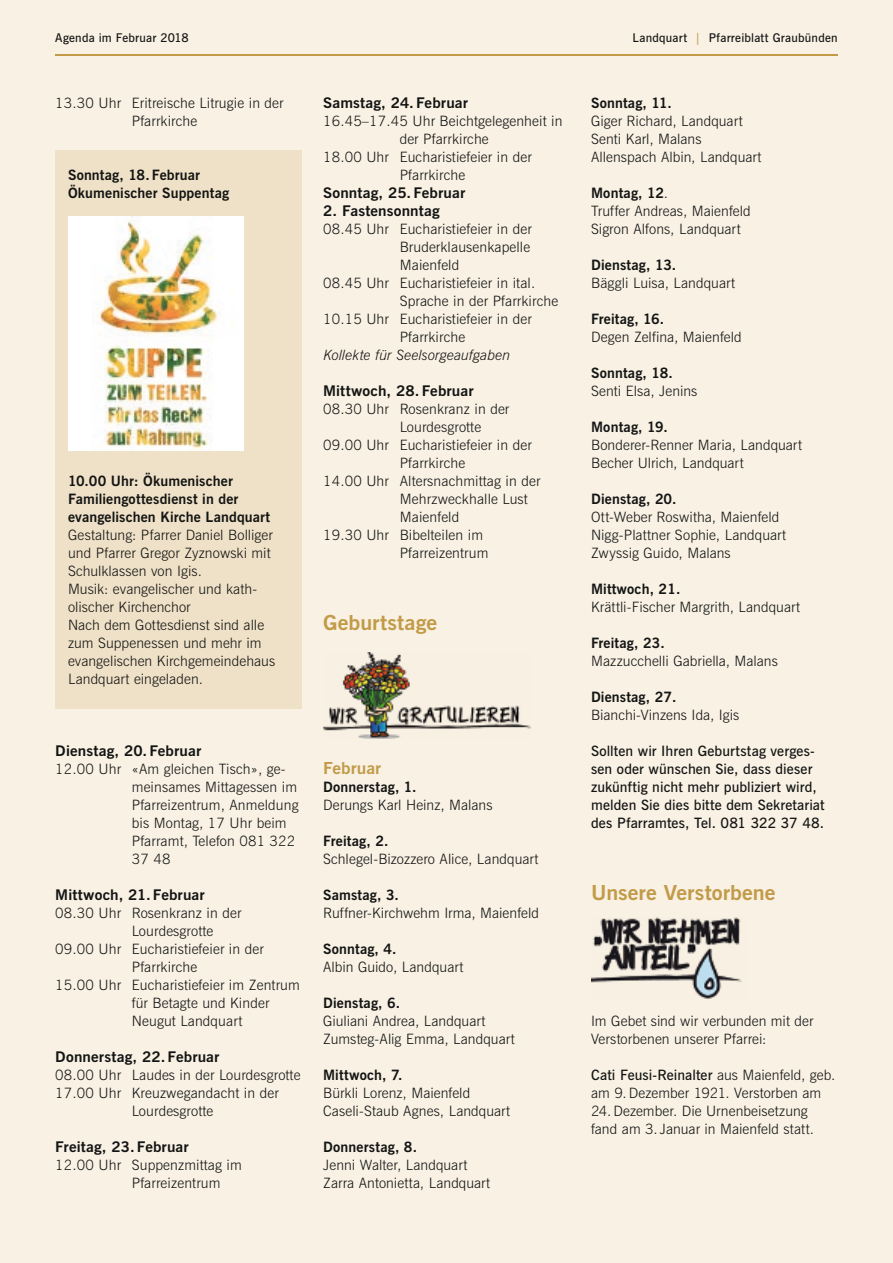
<style>
.page{position:relative;width:893px;height:1263px;background:#f8f1e4}
.page>*{position:absolute;margin:0;border:0;box-sizing:border-box;transform-origin:0 0}
.t1{font:700 20.7px "News Gothic BT";color:#c29b48;scale:1.05 1}
.t2{font:700 16.5px "News Gothic BT";color:#c29b48;scale:1.05 1}
.t3{font:700 14.7px "News Gothic BT";letter-spacing:.01em;color:#131413;scale:1.05 1}
.t4{font:300 14.25px/18px "News Gothic BT";letter-spacing:.01em;color:#131413}
.t5{font:700 14.25px/18px "News Gothic BT";letter-spacing:.01em;color:#131413}
.t6{font:600 14.25px/18px "News Gothic BT";letter-spacing:.01em;color:#131413}
.t7{font:italic 300 14.25px "News Gothic BT";color:#131413}
.t8{font:600 12px "News Gothic BT";letter-spacing:.02em;color:#131413}
.s1{color:#c29b48}
.s2{font-weight:700}
.s3{font-weight:600}
</style>
<div class="page">
<img style="left:323px;top:652px;width:208px;height:86px">
<img style="left:591px;top:917px;width:151px;height:82px">
<div style="left:55px;top:150px;width:247px;height:558px;background:#efe1c7"></div>
<img style="left:68px;top:216px;width:176px;height:234px">
<hr style="left:55px;top:55px;width:783px;height:1px;background:#c29b48">
<p class="t8" style="left:55px;top:31px;width:135px">Agenda im Februar 2018</p>
<p class="t8" style="left:633px;top:31px;width:207px">Landquart <span class="s1">|</span> Pfarreiblatt Graubünden</p>
<p class="t4" style="left:132px;top:94px;width:153px;text-indent:-77px">13.30 Uhr Eritreische Litrugie in der<br>Pfarrkirche</p>
<p class="t5" style="left:68px;top:166px;width:163px">Sonntag, 18. Februar<br>Ökumenischer Suppentag</p>
<p class="t5" style="left:68px;top:472px;width:204px">10.00 Uhr: Ökumenischer<br>Familien gottesdienst in der evangelischen Kirche Landquart</p>
<p class="t4" style="left:68px;top:526px;width:209px">Gestaltung: Pfarrer Daniel Bolliger und Pfarrer Gregor Zyznowski mit<br>Schulklassen von Igis.<br>Musik: evangelischer und kath&shy;olischer Kirchenchor<br>Nach dem Gottesdienst sind alle zum Suppenessen und mehr im evangelischen Kirchgemeindehaus<br>Landquart eingeladen.</p>
<p class="t3" style="left:323px;top:94px;width:139px">Samstag, 24. Februar</p>
<p class="t4" style="left:323px;top:112px;width:241px">16.45–17.45 Uhr Beichtgelegenheit in</p>
<p class="t4" style="left:400px;top:130px;width:91px">der Pfarrkirche</p>
<p class="t4" style="left:323px;top:148px;width:210px">18.00 Uhr Eucharistiefeier in der</p>
<p class="t4" style="left:400px;top:166px;width:67px">Pfarrkirche</p>
<p class="t3" style="left:323px;top:184px;width:137px">Sonntag, 25. Februar</p>
<p class="t3" style="left:323px;top:202px;width:113px">2. Fastensonntag</p>
<p class="t4" style="left:323px;top:220px;width:210px">08.45 Uhr Eucharistiefeier in der</p>
<p class="t4" style="left:400px;top:238px;width:132px">Bruderklausenkapelle</p>
<p class="t4" style="left:400px;top:256px;width:61px">Maienfeld</p>
<p class="t4" style="left:323px;top:274px;width:214px">08.45 Uhr Eucharistiefeier in ital.</p>
<p class="t4" style="left:400px;top:292px;width:160px">Sprache in der Pfarrkirche</p>
<p class="t4" style="left:323px;top:310px;width:210px">10.15 Uhr Eucharistiefeier in der</p>
<p class="t4" style="left:400px;top:328px;width:67px">Pfarrkirche</p>
<p class="t7" style="left:323px;top:346px;width:188px">Kollekte für Seelsorgeaufgaben</p>
<p class="t3" style="left:323px;top:382px;width:145px">Mittwoch, 28. Februar</p>
<p class="t4" style="left:323px;top:400px;width:188px">08.30 Uhr Rosenkranz in der</p>
<p class="t4" style="left:400px;top:418px;width:83px">Lourdesgrotte</p>
<p class="t4" style="left:323px;top:436px;width:210px">09.00 Uhr Eucharistiefeier in der</p>
<p class="t4" style="left:400px;top:454px;width:67px">Pfarrkirche</p>
<p class="t4" style="left:323px;top:472px;width:219px">14.00 Uhr Altersnachmittag in der</p>
<p class="t4" style="left:400px;top:490px;width:130px">Mehrzweckhalle Lust</p>
<p class="t4" style="left:400px;top:508px;width:61px">Maienfeld</p>
<p class="t4" style="left:323px;top:526px;width:161px">19.30 Uhr Bibelteilen im</p>
<p class="t4" style="left:400px;top:544px;width:90px">Pfarrei zentrum</p>
<h1 class="t1" style="left:323px;top:610px;width:110px">Geburtstage</h1>
<p class="t3" style="left:55px;top:742px;width:141px">Dienstag, 20. Februar</p>
<p class="t4" style="left:132px;top:760px;width:168px;text-indent:-77px">12.00 Uhr «Am gleichen Tisch», ge&shy;meinsames Mittagessen im<br>Pfarreizentrum, Anmeldung bis Montag, 17 Uhr beim<br>Pfarramt, Telefon 081 322<br>37 48</p>
<p class="t3" style="left:55px;top:886px;width:144px">Mittwoch, 21. Februar</p>
<p class="t4" style="left:55px;top:904px;width:188px">08.30 Uhr Rosenkranz in der</p>
<p class="t4" style="left:132px;top:922px;width:83px">Lourdesgrotte</p>
<p class="t4" style="left:55px;top:940px;width:210px">09.00 Uhr Eucharistiefeier in der</p>
<p class="t4" style="left:132px;top:958px;width:67px">Pfarrkirche</p>
<p class="t4" style="left:55px;top:976px;width:246px">15.00 Uhr Eucharistiefeier im Zentrum</p>
<p class="t4" style="left:132px;top:994px;width:139px">für Betagte und Kinder</p>
<p class="t4" style="left:132px;top:1012px;width:112px">Neugut Landquart</p>
<p class="t3" style="left:55px;top:1048px;width:158px">Donnerstag, 22. Februar</p>
<p class="t4" style="left:55px;top:1066px;width:247px">08.00 Uhr Laudes in der Lourdesgrotte</p>
<p class="t4" style="left:55px;top:1084px;width:225px">17.00 Uhr Kreuzwegandacht in der</p>
<p class="t4" style="left:132px;top:1102px;width:83px">Lourdesgrotte</p>
<p class="t3" style="left:55px;top:1138px;width:129px">Freitag, 23. Februar</p>
<p class="t4" style="left:132px;top:1156px;width:112px;text-indent:-77px">12.00 Uhr Suppenzmittag im<br>Pfarreizentrum</p>
<p class="t2" style="left:323px;top:758px;width:57px">Februar</p>
<p class="t5" style="left:323px;top:778px;width:95px">Donnerstag, 1.</p>
<p class="t4" style="left:323px;top:796px;width:171px">Derungs Karl Heinz, Malans</p>
<p class="t5" style="left:323px;top:832px;width:67px">Freitag, 2.</p>
<p class="t4" style="left:323px;top:850px;width:217px">Schlegel-Bizozzero Alice, Landquart</p>
<p class="t5" style="left:323px;top:886px;width:77px">Samstag, 3.</p>
<p class="t4" style="left:323px;top:904px;width:217px">Ruffner-Kirchwehm Irma, Maienfeld</p>
<p class="t5" style="left:323px;top:940px;width:75px">Sonntag, 4.</p>
<p class="t4" style="left:323px;top:958px;width:142px">Albin Guido, Landquart</p>
<p class="t5" style="left:323px;top:994px;width:78px">Dienstag, 6.</p>
<p class="t4" style="left:323px;top:1012px;width:193px">Giuliani Andrea, Landquart<br>Zumsteg-Alig Emma, Landquart</p>
<p class="t5" style="left:323px;top:1066px;width:81px">Mittwoch, 7.</p>
<p class="t4" style="left:323px;top:1084px;width:189px">Bürkli Lorenz, Maienfeld<br>Caseli-Staub Agnes, Landquart</p>
<p class="t5" style="left:323px;top:1138px;width:95px">Donnerstag, 8.</p>
<p class="t4" style="left:323px;top:1156px;width:169px">Jenni Walter, Landquart<br>Zarra Antonietta, Landquart</p>
<p class="t5" style="left:591px;top:94px;width:82px">Sonntag, 11.</p>
<p class="t4" style="left:591px;top:112px;width:172px">Giger Richard, Landquart<br>Senti Karl, Malans<br>Allenspach Albin, Landquart</p>
<p class="t4" style="left:591px;top:184px;width:161px"><span class="s2">Montag, 12</span>.<br>Truffer Andreas, Maienfeld<br>Sigron Alfons, Landquart</p>
<p class="t5" style="left:591px;top:256px;width:87px">Dienstag, 13.</p>
<p class="t4" style="left:591px;top:274px;width:145px">Bäggli Luisa, Landquart</p>
<p class="t5" style="left:591px;top:310px;width:75px">Freitag, 16.</p>
<p class="t4" style="left:591px;top:328px;width:152px">Degen Zelfina, Maienfeld</p>
<p class="t5" style="left:591px;top:364px;width:83px">Sonntag, 18.</p>
<p class="t4" style="left:591px;top:382px;width:108px">Senti Elsa, Jenins</p>
<p class="t5" style="left:591px;top:418px;width:78px">Montag, 19.</p>
<p class="t4" style="left:591px;top:436px;width:212px">Bonderer-Renner Maria, Landquart<br>Becher Ulrich, Landquart</p>
<p class="t5" style="left:591px;top:490px;width:87px">Dienstag, 20.</p>
<p class="t4" style="left:591px;top:508px;width:197px">Ott-Weber Roswitha, Maienfeld<br>Nigg-Plattner Sophie, Landquart<br>Zwyssig Guido, Malans</p>
<p class="t5" style="left:591px;top:580px;width:91px">Mittwoch, 21.</p>
<p class="t4" style="left:591px;top:598px;width:210px">Krättli-Fischer Margrith, Landquart</p>
<p class="t5" style="left:591px;top:634px;width:75px">Freitag, 23.</p>
<p class="t4" style="left:591px;top:652px;width:188px">Mazzucchelli Gabriella, Malans</p>
<p class="t5" style="left:591px;top:688px;width:87px">Dienstag, 27.</p>
<p class="t4" style="left:591px;top:706px;width:150px">Bianchi-Vinzens Ida, Igis</p>
<p class="t6" style="left:591px;top:742px;width:235px">Sollten wir Ihren Geburtstag verges&shy;sen oder wünschen Sie, dass dieser zukünftig nicht mehr publiziert wird, melden Sie dies bitte dem Sekretariat des Pfarramtes, Tel. 081 322 37 48.</p>
<h1 class="t1" style="left:591px;top:880px;width:177px">Unsere Verstorbene</h1>
<p class="t4" style="left:591px;top:1012px;width:224px">Im Gebet sind wir verbunden mit der<br>Verstorbenen unserer Pfarrei:</p>
<p class="t4" style="left:591px;top:1066px;width:246px"><span class="s3">Cati Feusi-Reinalter</span> aus Maienfeld, geb. am 9. Dezember 1921. Verstorben am</p>
<p class="t4" style="left:591px;top:1102px;width:224px">24. Dezember. Die Urnenbeisetzung fand am 3. Januar in Maienfeld statt.</p>
</div>
